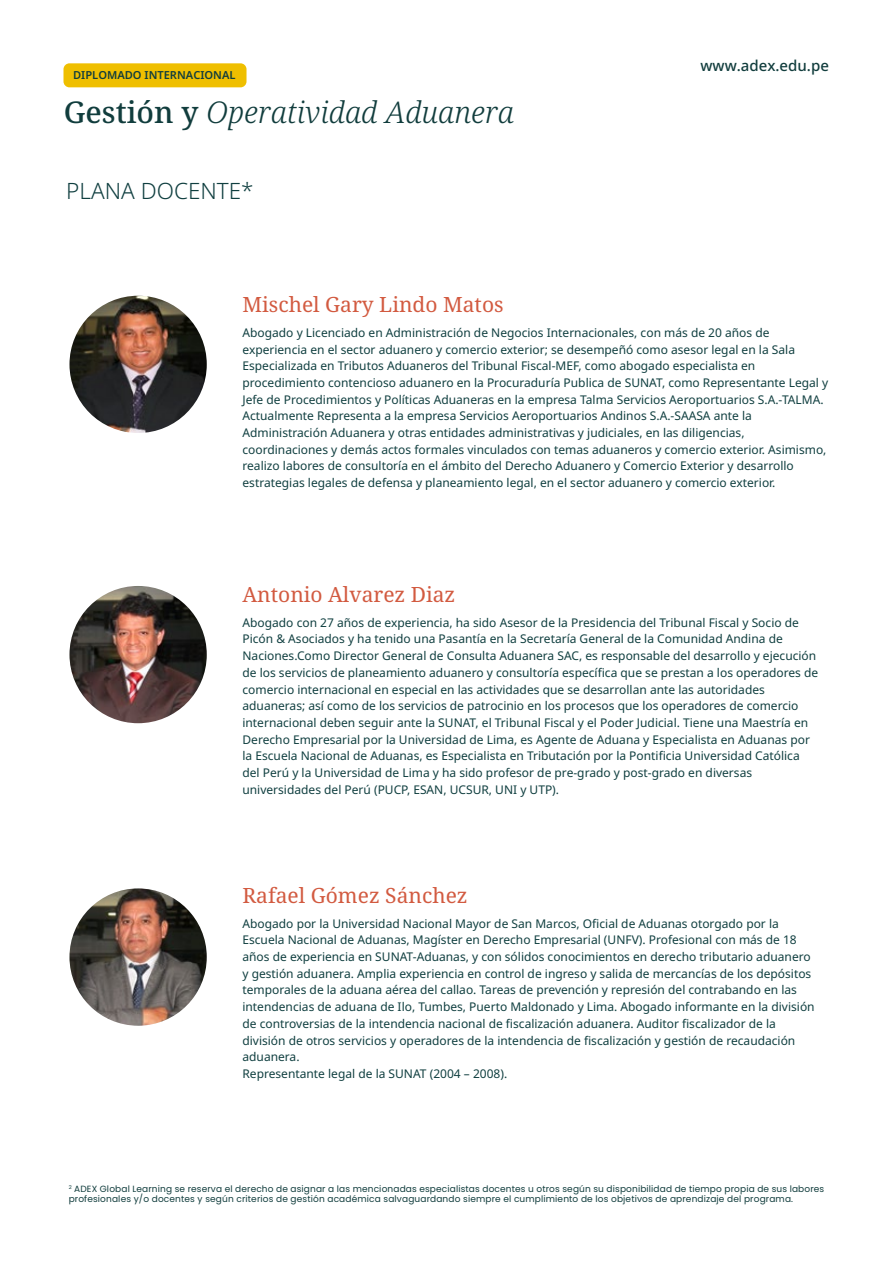
<style>
.page{position:relative;width:893px;height:1263px;background:#fff}
.page>*{position:absolute;margin:0;border:0;box-sizing:border-box;transform-origin:0 0}
.t1{font:italic 300 30px "Noto Serif";color:#113d3d}
.t2{font:300 22.5px "Noto Sans";color:#103f40}
.t3{font:21px "Noto Serif";color:#d25a40}
.t4{font:500 15px "Noto Sans";color:#113d3d}
.t5{font:12px/16.6px "Noto Sans";color:#103f40}
.t6{font:600 11.1px "Noto Sans";color:#113d3d}
.t7{font:9px/10.8px "Poppins";letter-spacing:.015em;color:#113d3d}
.s1{font-weight:500;font-style:normal}
</style>
<div class="page">
<div style="left:63px;top:63px;width:183px;height:24px;background:#efbf00;border-radius:6px"></div>
<img style="left:69px;top:296px;width:138px;height:137px;border-radius:69px">
<img style="left:69px;top:586px;width:138px;height:137px;border-radius:69px">
<img style="left:69px;top:888px;width:138px;height:138px;border-radius:69px">
<p class="t6" style="left:73px;top:67px;width:164px">DIPLOMADO INTERNACIONAL</p>
<h1 class="t1" style="left:64px;top:92px;width:452px"><span class="s1">Gestión y</span> Operatividad Aduanera</h1>
<h2 class="t2" style="left:66px;top:175px;width:189px">PLANA DOCENTE*</h2>
<h3 class="t3" style="left:242px;top:290px;width:263px">Mischel Gary Lindo Matos</h3>
<p class="t4" style="left:700px;top:55px;width:130px">www.adex.edu.pe</p>
<p class="t5" style="left:242px;top:325px;width:587px">Abogado y Licenciado en Administración de Negocios Internacionales, con más de 20 años de experiencia en el sector aduanero y comercio exterior; se desempeñó como asesor legal en la Sala Especializada en Tributos Aduaneros del Tribunal Fiscal-MEF, como abogado especialista en procedimiento contencioso aduanero en la Procuraduría Publica de SUNAT, como Representante Legal y Jefe de Procedimientos y Políticas Aduaneras en la empresa Talma Servicios Aeroportuarios S.A.-TALMA.<br>Actualmente Representa a la empresa Servicios Aeroportuarios Andinos S.A.-SAASA ante la Administración Aduanera y otras entidades administrativas y judiciales, en las diligencias, coordinaciones y demás actos formales vinculados con temas aduaneros y comercio exterior. Asimismo, realizo labores de consultoría en el ámbito del Derecho Aduanero y Comercio Exterior y desarrollo estrategias legales de defensa y planeamiento legal, en el sector aduanero y comercio exterior.</p>
<h3 class="t3" style="left:242px;top:580px;width:214px">Antonio Alvarez Diaz</h3>
<p class="t5" style="left:242px;top:614px;width:577px">Abogado con 27 años de experiencia, ha sido Asesor de la Presidencia del Tribunal Fiscal y Socio de Picón &amp; Asociados y ha tenido una Pasantía en la Secretaría General de la Comunidad Andina de Naciones.Como Director General de Consulta Aduanera SAC, es responsable del desarrollo y ejecución de los servicios de planeamiento aduanero y consultoría específica que se prestan a los operadores de comercio internacional en especial en las actividades que se desarrollan ante las autoridades aduaneras; así como de los servicios de patrocinio en los procesos que los operadores de comercio internacional deben seguir ante la SUNAT, el Tribunal Fiscal y el Poder Judicial. Tiene una Maestría en Derecho Empresarial por la Universidad de Lima, es Agente de Aduana y Especialista en Aduanas por la Escuela Nacional de Aduanas, es Especialista en Tributación por la Pontificia Universidad Católica del Perú y la Universidad de Lima y ha sido profesor de pre-grado y post-grado en diversas universidades del Perú (PUCP, ESAN, UCSUR, UNI y UTP).</p>
<h3 class="t3" style="left:242px;top:881px;width:227px">Rafael Gómez Sánchez</h3>
<p class="t5" style="left:242px;top:915px;width:574px">Abogado por la Universidad Nacional Mayor de San Marcos, Oficial de Aduanas otorgado por la Escuela Nacional de Aduanas, Magíster en Derecho Empresarial (UNFV). Profesional con más de 18 años de experiencia en SUNAT-Aduanas, y con sólidos conocimientos en derecho tributario aduanero y gestión aduanera. Amplia experiencia en control de ingreso y salida de mercancías de los depósitos temporales de la aduana aérea del callao. Tareas de prevención y represión del contrabando en las intendencias de aduana de Ilo, Tumbes, Puerto Maldonado y Lima. Abogado informante en la división de controversias de la intendencia nacional de fiscalización aduanera. Auditor fiscalizador de la división de otros servicios y operadores de la intendencia de fiscalización y gestión de recaudación aduanera.<br>Representante legal de la SUNAT (2004 – 2008).</p>
<p class="t7" style="left:69px;top:1183px;width:757px"><sup>2</sup> ADEX Global Learning se reserva el derecho de asignar a las mencionadas especialistas docentes u otros según su disponibilidad de tiempo propia de sus labores profesionales y/o docentes y según criterios de gestión académica salvaguardando siempre el cumplimiento de los objetivos de aprendizaje del programa.</p>
</div>
